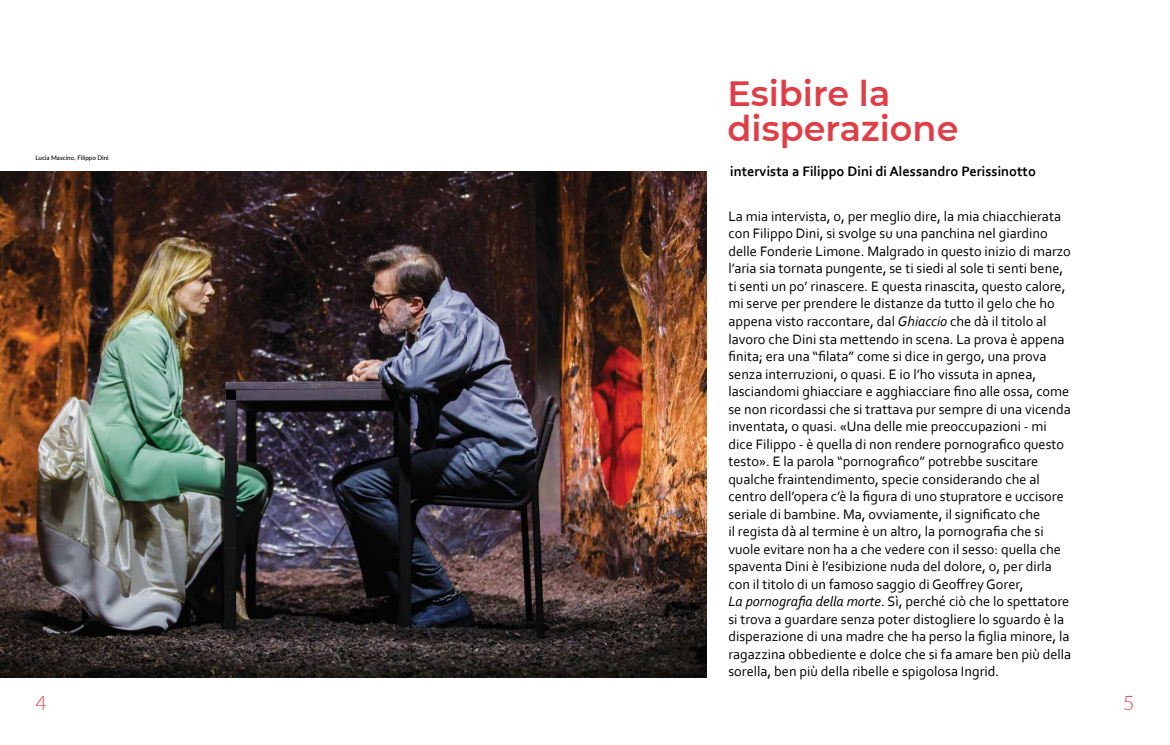
<style>
.page{position:relative;width:1170px;height:745px;background:#fff}
.page>*{position:absolute;margin:0;border:0;box-sizing:border-box;transform-origin:0 0}
.t1{font:600 35px/35px "Montserrat";color:#e03e46}
.t2{font:300 20px "Lato";color:#e03e46}
.t3{font:14.38px/17.5px "Corbel";color:#000}
.t4{font:700 14.38px "Corbel";color:#000}
.t5{font:500 6.25px "Lato";color:#000}
.s1{font-style:italic}
</style>
<div class="page">
<img style="left:0;top:171px;width:706px;height:506px">
<p class="t5" style="left:35px;top:153px;width:75px">Lucia Mascino, Filippo Dini</p>
<h1 class="t1" style="left:727px;top:74px;width:232px">Esibire la disperazione</h1>
<p class="t4" style="left:730px;top:163px;width:307px">intervista a Filippo Dini di Alessandro Perissinotto</p>
<p class="t3" style="left:728px;top:207px;width:344px">La mia intervista, o, per meglio dire, la mia chiacchierata con Filippo Dini, si svolge su una panchina nel giardino delle Fonderie Limone. Malgrado in questo inizio di marzo l’aria sia tornata pungente, se ti siedi al sole ti senti bene, ti senti un po’ rinascere. E questa rinascita, questo calore, mi serve per prendere le distanze da tutto il gelo che ho appena visto raccontare, dal <span class="s1">Ghiaccio</span> che dà il titolo al lavoro che Dini sta mettendo in scena. La prova è appena finita; era una “filata” come si dice in gergo, una prova senza interruzioni, o quasi. E io l’ho vissuta in apnea, lasciandomi ghiacciare e agghiacciare fino alle ossa, come se non ricordassi che si trattava pur sempre di una vicenda inventata, o quasi. «Una delle mie preoccupazioni - mi dice Filippo - è quella di non rendere pornografico questo testo». E la parola “pornografico” potrebbe suscitare qualche fraintendimento, specie considerando che al centro dell’opera c’è la figura di uno stupratore e uccisore seriale di bambine. Ma, ovviamente, il significato che<br>il regista dà al termine è un altro, la pornografia che si vuole evitare non ha a che vedere con il sesso: quella che spaventa Dini è l’esibizione nuda del dolore, o, per dirla con il titolo di un famoso saggio di Geoffrey Gorer,<br><span class="s1">La pornografia della morte</span>. Sì, perché ciò che lo spettatore si trova a guardare senza poter distogliere lo sguardo è la disperazione di una madre che ha perso la figlia minore, la ragazzina obbediente e dolce che si fa amare ben più della sorella, ben più della ribelle e spigolosa Ingrid.</p>
<h2 class="t2" style="left:35px;top:688px;width:13px">4</h2>
<h2 class="t2" style="left:1122px;top:688px;width:13px">5</h2>
</div>
